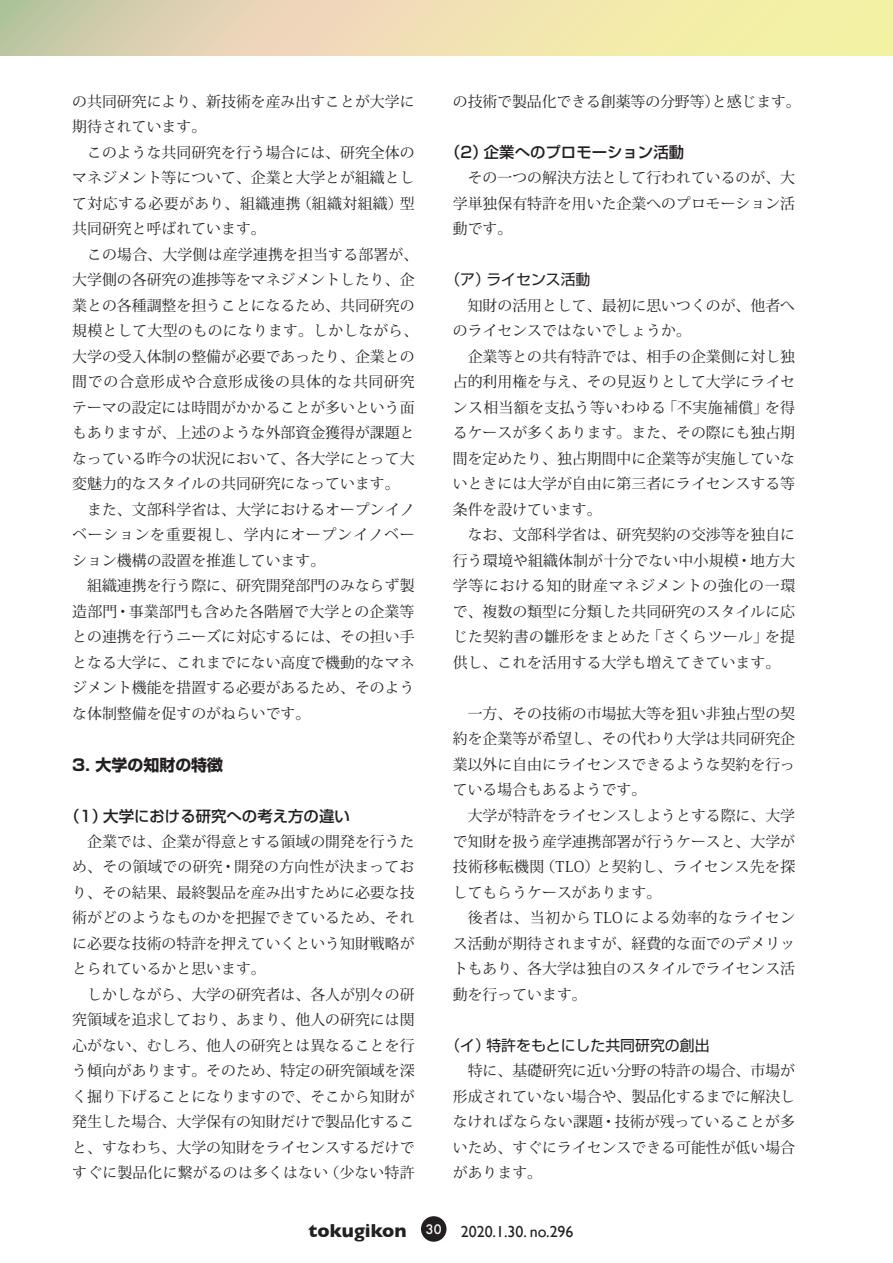
<style>
.page{position:relative;width:893px;height:1263px;background:#fff}
.page>*{position:absolute;margin:0;border:0;box-sizing:border-box;transform-origin:0 0}
.t1{font:15.9px "Gill Sans";color:#231f20}
.t2{font:700 15.9px "Shin Go Pro";color:#231f20}
.t3{font:500 15.45px "Shin Go Pro";color:#231f20}
.t4{font:14.85px/25.5px "Koz Min Pro";color:#231f20}
.t5{font:14.85px "Shin Go Pro";color:#231f20}
.s1{font-weight:700;font-size:19.2px}
</style>
<div class="page">
<div style="left:421px;top:1216px;width:25px;height:26px;background:#231f20;border-radius:50%"></div>
<svg style="left:0;top:0;width:892px;height:55px"></svg>
<p class="t4" style="left:72px;top:88px;width:348px">の共同研究により、新技術を産み出すことが大学に期待されています。<br>　このような共同研究を行う場合には、研究全体のマネジメント等について、企業と大学とが組織として対応する必要があり、組織連携（組織対組織）型共同研究と呼ばれています。<br>　この場合、大学側は産学連携を担当する部署が、大学側の各研究の進捗等をマネジメントしたり、企業との各種調整を担うことになるため、共同研究の規模として大型のものになります。しかしながら、大学の受入体制の整備が必要であったり、企業との間での合意形成や合意形成後の具体的な共同研究テーマの設定には時間がかかることが多いという面もありますが、上述のような外部資金獲得が課題となっている昨今の状況において、各大学にとって大変魅力的なスタイルの共同研究になっています。<br>　また、文部科学省は、大学におけるオープンイノベーションを重要視し、学内にオープンイノベーション機構の設置を推進しています。<br>　組織連携を行う際に、研究開発部門のみならず製造部門・事業部門も含めた各階層で大学との企業等との連携を行うニーズに対応するには、その担い手となる大学に、これまでにない高度で機動的なマネジメント機能を措置する必要があるため、そのような体制整備を促すのがねらいです。</p>
<p class="t2" style="left:72px;top:752px;width:152px">3. 大学の知財の特徴</p>
<p class="t3" style="left:65px;top:803px;width:287px">（1）大学における研究への考え方の違い</p>
<p class="t4" style="left:72px;top:828px;width:344px">　企業では、企業が得意とする領域の開発を行うため、その領域での研究・開発の方向性が決まっており、その結果、最終製品を産み出すために必要な技術がどのようなものかを把握できているため、それに必要な技術の特許を押えていくという知財戦略がとられているかと思います。<br>　しかしながら、大学の研究者は、各人が別々の研究領域を追求しており、あまり、他人の研究には関心がない、むしろ、他人の研究とは異なることを行う傾向があります。そのため、特定の研究領域を深く掘り下げることになりますので、そこから知財が発生した場合、大学保有の知財だけで製品化すること、すなわち、大学の知財をライセンスするだけですぐに製品化に繋がるのは多くはない（少ない特許</p>
<p class="t4" style="left:453px;top:88px;width:349px">の技術で製品化できる創薬等の分野等）と感じます。</p>
<p class="t3" style="left:445px;top:140px;width:241px">（2）企業へのプロモーション活動</p>
<p class="t4" style="left:453px;top:164px;width:344px;text-align:justify">　その一つの解決方法として行われているのが、大学単独保有特許を用いた企業へのプロモーション活動です。</p>
<p class="t5" style="left:445px;top:267px;width:147px">（ア）ライセンス活動</p>
<p class="t4" style="left:453px;top:292px;width:344px">　知財の活用として、最初に思いつくのが、他者へのライセンスではないでしょうか。<br>　企業等との共有特許では、相手の企業側に対し独占的利用権を与え、その見返りとして大学にライセンス相当額を支払う等いわゆる「不実施補償」を得るケースが多くあります。また、その際にも独占期間を定めたり、独占期間中に企業等が実施していないときには大学が自由に第三者にライセンスする等条件を設けています。<br>　なお、文部科学省は、研究契約の交渉等を独自に行う環境や組織体制が十分でない中小規模・地方大学等における知的財産マネジメントの強化の一環で、複数の類型に分類した共同研究のスタイルに応じた契約書の雛形をまとめた「さくらツール」を提供し、これを活用する大学も増えてきています。</p>
<p class="t4" style="left:453px;top:700px;width:344px">　一方、その技術の市場拡大等を狙い非独占型の契約を企業等が希望し、その代わり大学は共同研究企業以外に自由にライセンスできるような契約を行っている場合もあるようです。<br>　大学が特許をライセンスしようとする際に、大学で知財を扱う産学連携部署が行うケースと、大学が技術移転機関（TLO）と契約し、ライセンス先を探してもらうケースがあります。<br>　後者は、当初から TLOによる効率的なライセンス活動が期待されますが、経費的な面でのデメリットもあり、各大学は独自のスタイルでライセンス活動を行っています。</p>
<p class="t5" style="left:445px;top:1033px;width:266px">（イ）特許をもとにした共同研究の創出</p>
<p class="t4" style="left:453px;top:1057px;width:344px;text-align:justify">　特に、基礎研究に近い分野の特許の場合、市場が形成されていない場合や、製品化するまでに解決しなければならない課題・技術が残っていることが多いため、すぐにライセンスできる可能性が低い場合があります。</p>
<p class="t1" style="left:309px;top:1222px;width:266px"><span class="s1">tokugikon</span> <sup>30</sup> 2020.1.30. no.296</p>
</div>
